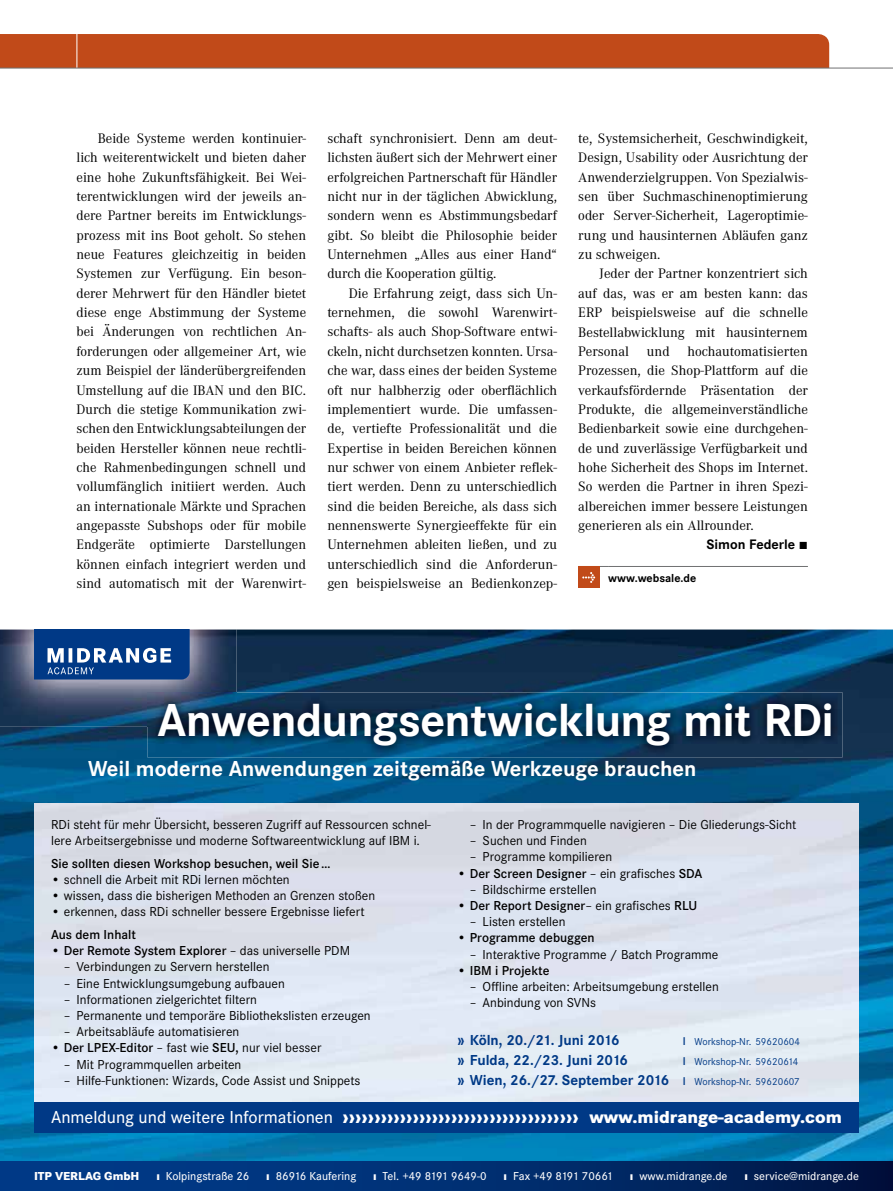
<style>
.page{position:relative;width:893px;height:1191px;background:#fff}
.page>*{position:absolute;margin:0;border:0;box-sizing:border-box;transform-origin:0 0}
.t1{font:700 48px "Corporate S";letter-spacing:-.015em;color:#fff}
.t2{font:700 22.5px "Corporate S";color:#fff}
.t3{font:800 18px "Corporate S";color:#fff}
.t4{font:700 15px "Corporate S";color:#003986}
.t5{font:14.25px/19.4px "Corporate A";color:#000;text-align:justify}
.t6{font:700 14.25px "Corporate S";color:#000}
.t7{font:13.5px/16.2px "Corporate S";color:#000}
.t8{font:600 13.5px "Corporate S";color:#000}
.t9{font:500 12px "Corporate S";color:#fff}
.t10{font:700 12px "Corporate S";color:#000}
.t11{font:800 12px "Corporate S";color:#fff}
.t12{font:10.5px "Corporate S";color:#003986}
.s1{font-family:"The Sans Bold Expert";font-weight:400;font-size:10.5px}
.s2{font-weight:400}
.s3{font-weight:600}
.s4{font-size:16.5px}
.s5{font-weight:400;font-size:16.5px}
.s6{font-weight:400;font-size:10.5px}
.s7{font-weight:500}
.s8{font-weight:800}
</style>
<div class="page">
<div style="left:0;top:34px;width:829px;height:34px;background:#c14a19"></div>
<hr style="left:77px;top:34px;width:1px;height:34px;background:#fff">
<hr style="left:578px;top:566px;width:30px;height:1px;background:#707172">
<hr style="left:608px;top:566px;width:200px;height:1px;background:#707172">
<div style="left:578px;top:567px;width:22px;height:21px;background:#c14a19"></div>
<svg style="left:582px;top:572px;width:13px;height:11px"></svg>
<hr style="left:0;top:68px;width:893px;height:1px;background:#707172">
<img style="left:0;top:629px;width:893px;height:532px">
<img style="left:0;top:629px;width:236px;height:97px">
<svg style="left:34px;top:629px;width:156px;height:50px;background:#235496"></svg>
<div style="left:0;top:1161px;width:893px;height:30px;background:linear-gradient(to right,#004193,#001848)"></div>
<img style="left:34px;top:804px;width:825px;height:298px">
<div style="left:34px;top:1102px;width:825px;height:31px;background:#003986"></div>
<img style="left:147px;top:692px;width:696px;height:65px">
<img style="left:147px;top:692px;width:89px;height:34px">
<p class="t5" style="left:77px;top:129px;width:231px;text-indent:21px">Beide Systeme werden kontinuier&shy;lich weiterentwickelt und bieten daher eine hohe Zukunftsfähigkeit. Bei Wei&shy;terentwicklungen wird der jeweils an&shy;dere Partner bereits im Entwicklungs&shy;prozess mit ins Boot geholt. So stehen neue Features gleichzeitig in beiden Systemen zur Verfügung. Ein beson&shy;derer Mehrwert für den Händler bietet diese enge Abstimmung der Systeme bei Änderungen von rechtlichen An&shy;forderungen oder allgemeiner Art, wie zum Beispiel der länderübergreifenden Umstellung auf die IBAN und den BIC.<br>Durch die stetige Kommunikation zwi&shy;schen den Entwicklungsabteilungen der beiden Hersteller können neue rechtli&shy;che Rahmenbedingungen schnell und vollumfänglich initiiert werden. Auch an internationale Märkte und Sprachen angepasste Subshops oder für mobile Endgeräte optimierte Darstellungen können einfach integriert werden und sind automatisch mit der Warenwirt-</p>
<p class="t5" style="left:327px;top:129px;width:231px">schaft synchronisiert. Denn am deut&shy;lichsten äußert sich der Mehrwert einer erfolgreichen Partnerschaft für Händler nicht nur in der täglichen Abwicklung, sondern wenn es Abstimmungsbedarf gibt. So bleibt die Philosophie beider Unternehmen „Alles aus einer Hand“ durch die Kooperation gültig.</p>
<p class="t5" style="left:327px;top:284px;width:231px;text-indent:21px">Die Erfahrung zeigt, dass sich Un&shy;ternehmen, die sowohl Warenwirt&shy;schafts- als auch Shop-Software entwi&shy;ckeln, nicht durchsetzen konnten. Ursa&shy;che war, dass eines der beiden Systeme oft nur halbherzig oder oberflächlich implementiert wurde. Die umfassen&shy;de, vertiefte Professionalität und die Expertise in beiden Bereichen können nur schwer von einem Anbieter reflek&shy;tiert werden. Denn zu unterschiedlich sind die beiden Bereiche, als dass sich nennenswerte Synergieeffekte für ein Unternehmen ableiten ließen, und zu unterschiedlich sind die Anforderun&shy;gen beispielsweise an Bedienkonzep-</p>
<p class="t5" style="left:578px;top:129px;width:231px">te, Systemsicherheit, Geschwindigkeit, Design, Usability oder Ausrichtung der Anwenderzielgruppen. Von Spezialwis&shy;sen über Suchmaschinenoptimierung oder Server-Sicherheit, Lageroptimie&shy;rung und hausinternen Abläufen ganz zu schweigen.</p>
<p class="t5" style="left:578px;top:264px;width:231px;text-indent:21px">Jeder der Partner konzentriert sich auf das, was er am besten kann: das ERP beispielsweise auf die schnelle Bestellabwicklung mit hausinternem Personal</p>
<p class="t5" style="left:578px;top:342px;width:231px;text-indent:109px">hochautomatisierten Prozessen, die Shop-Plattform auf die verkaufsfördernde Präsentation der Produkte, die allgemeinverständliche Bedienbarkeit sowie eine durchgehen&shy;de und zuverlässige Verfügbarkeit und hohe Sicherheit des Shops im Internet.<br>So werden die Partner in ihren Spezi&shy;albereichen immer bessere Leistungen generieren als ein Allrounder.</p>
<p class="t6" style="left:706px;top:536px;width:103px">Simon Federle <span class="s1">ó</span></p>
<p class="t10" style="left:608px;top:571px;width:90px">www.websale.de</p>
<p class="t5" style="left:647px;top:342px;width:24px">und</p>
<h1 class="t1" style="left:158px;top:692px;width:678px">Anwendungsentwicklung mit RDi</h1>
<h2 class="t2" style="left:88px;top:755px;width:610px">Weil moderne Anwendungen zeitgemäße Werkzeuge brauchen</h2>
<p class="t7" style="left:51px;top:816px;width:381px">RDi steht für mehr Übersicht, besseren Zugriff auf Ressourcen schnel&shy;lere Arbeitsergebnisse und moderne Softwareentwicklung auf IBM i.</p>
<p class="t8" style="left:51px;top:855px;width:281px">Sie sollten diesen Workshop besuchen, weil Sie …</p>
<p class="t7" style="left:51px;top:871px;width:240px">• schnell die Arbeit mit RDi lernen möchten</p>
<p class="t7" style="left:51px;top:887px;width:326px">• wissen, dass die bisherigen Methoden an Grenzen stoßen</p>
<p class="t7" style="left:51px;top:904px;width:315px">• erkennen, dass RDi schneller bessere Ergebnisse liefert</p>
<p class="t8" style="left:51px;top:926px;width:86px">Aus dem Inhalt</p>
<p class="t8" style="left:51px;top:943px;width:301px">• Der Remote System Explorer <span class="s2">– das universelle PDM</span></p>
<p class="t7" style="left:64px;top:959px;width:207px">– Verbindungen zu Servern herstellen</p>
<p class="t7" style="left:64px;top:975px;width:223px">– Eine Entwicklungsumgebung aufbauen</p>
<p class="t7" style="left:64px;top:991px;width:195px">– Informationen zielgerichtet filtern</p>
<p class="t7" style="left:64px;top:1007px;width:308px">– Permanente und temporäre Bibliothekslisten erzeugen</p>
<p class="t7" style="left:64px;top:1023px;width:177px">– Arbeitsabläufe automatisieren</p>
<p class="t7" style="left:51px;top:1040px;width:272px">• <span class="s3">Der LPEX-Editor</span> – fast wie <span class="s3">SEU,</span> nur viel besser</p>
<p class="t7" style="left:64px;top:1056px;width:179px">– Mit Programmquellen arbeiten</p>
<p class="t7" style="left:64px;top:1072px;width:298px">– Hilfe-Funktionen: Wizards, Code Assist und Snippets</p>
<p class="t7" style="left:470px;top:816px;width:328px">– In der Programmquelle navigieren – Die Gliederungs-Sicht</p>
<p class="t7" style="left:470px;top:832px;width:118px">– Suchen und Finden</p>
<p class="t7" style="left:470px;top:849px;width:144px">– Programme kompilieren</p>
<p class="t8" style="left:457px;top:865px;width:247px"><span class="s2">•</span> Der Screen Designer <span class="s2">– ein grafisches</span> SDA</p>
<p class="t7" style="left:470px;top:881px;width:128px">– Bildschirme erstellen</p>
<p class="t8" style="left:457px;top:897px;width:242px"><span class="s2">•</span> Der Report Designer<span class="s2">– ein grafisches</span> RLU</p>
<p class="t7" style="left:470px;top:913px;width:97px">– Listen erstellen</p>
<p class="t8" style="left:457px;top:930px;width:139px"><span class="s2">•</span> Programme debuggen</p>
<p class="t7" style="left:470px;top:946px;width:250px">– Interaktive Programme / Batch Programme</p>
<p class="t8" style="left:457px;top:962px;width:94px"><span class="s2">•</span> IBM i Projekte</p>
<p class="t7" style="left:470px;top:978px;width:250px">– Offline arbeiten: Arbeitsumgebung erstellen</p>
<p class="t7" style="left:470px;top:994px;width:128px">– Anbindung von SVNs</p>
<p class="t4" style="left:457px;top:1031px;width:164px">» Köln, 20./21. Juni 2016</p>
<p class="t12" style="left:682px;top:1036px;width:119px"><span class="s4">ı</span> Workshop-Nr. 59620604</p>
<p class="t4" style="left:457px;top:1051px;width:173px">» Fulda, 22./23. Juni 2016</p>
<p class="t12" style="left:682px;top:1055px;width:117px"><span class="s4">ı</span> Workshop-Nr. 59620614</p>
<p class="t4" style="left:457px;top:1071px;width:344px">» Wien, 26./27. September 2016 <span class="s5">ı</span> <span class="s6">Workshop-Nr. 59620607</span></p>
<p class="t3" style="left:51px;top:1106px;width:792px"><span class="s7">Anmeldung und weitere Informationen</span> ››››››››››››››››››››››››››››››››››››› www.midrange-academy.com</p>
<p class="t11" style="left:34px;top:1168px;width:107px">ITP VERLAG GmbH</p>
<p class="t9" style="left:156px;top:1169px;width:94px"><span class="s8">ı</span> Kolpingstraße 26</p>
<p class="t9" style="left:266px;top:1169px;width:92px"><span class="s8">ı</span> 86916 Kaufering</p>
<p class="t9" style="left:373px;top:1169px;width:115px"><span class="s8">ı</span> Tel. +49 8191 9649-0</p>
<p class="t9" style="left:504px;top:1169px;width:111px"><span class="s8">ı</span> Fax +49 8191 70661</p>
<p class="t9" style="left:630px;top:1169px;width:99px"><span class="s8">ı</span> www.midrange.de</p>
<p class="t9" style="left:744px;top:1169px;width:116px"><span class="s8">ı</span> service@midrange.de</p>
</div>
